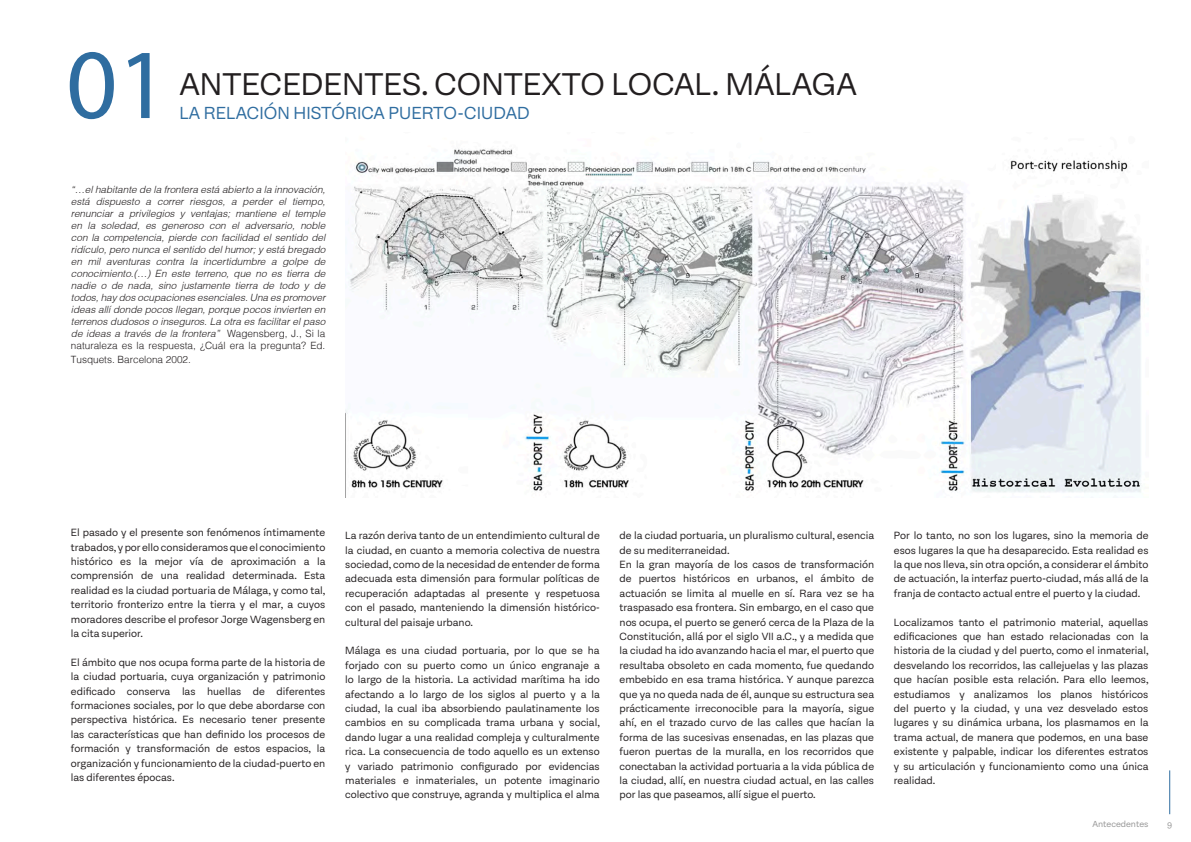
<style>
.page{position:relative;width:1191px;height:842px;background:#fff}
.page>*{position:absolute;margin:0;border:0;box-sizing:border-box;transform-origin:0 0}
.título_2{font:100px "Myriad Pro";color:#2f6da0}
.título_principal{font:36px "Equitan Sans";color:#231f20}
.título_2-2{font:20px "Equitan Sans";color:#2f6da0}
.cuerpo_texto{font:12px/14.4px "Equitan Sans";color:#231f20;text-align:justify}
.cuerpo_texto-2{font:italic 300 10px/12px "Helvetica";color:#231f20;text-align:justify}
.cuerpo_texto-3{font:300 10px "Helvetica";color:#231f20}
.t1{font:10px "Equitan Sans";color:#969696}
.s1{font-style:normal}
</style>
<div class="page">
<img style="left:345px;top:149px;width:796px;height:348px">
<hr style="left:1169px;top:770px;width:1px;height:44px;background:#2f6da0">
<p class="título_2" style="left:66px;top:23px;width:104px">01</p>
<p class="título_principal" style="left:179px;top:64px;width:679px">ANTECEDENTES. CONTEXTO LOCAL. MÁLAGA</p>
<p class="título_2-2" style="left:179px;top:102px;width:352px">LA RELACIÓN HISTÓRICA PUERTO-CIUDAD</p>
<p class="cuerpo_texto-2" style="left:71px;top:183px;width:256px">“…el habitante de la frontera está abierto a la innovación, está dispuesto a correr riesgos, a perder el tiempo, renunciar a privilegios y ventajas; mantiene el temple en la soledad, es generoso con el adversario, noble con la competencia, pierde con facilidad el sentido del ridículo, pero nunca el sentido del humor; y está bregado en mil aventuras contra la incertidumbre a golpe de conocimiento.(…) En este terreno, que no es tierra de nadie o de nada, sino justamente tierra de todo y de todos, hay dos ocupaciones esenciales. Una es promover ideas allí donde pocos llegan, porque pocos invierten en terrenos dudosos o inseguros. La otra es facilitar el paso de ideas a través de la frontera” <span class="s1">Wagensberg, J., Si la naturaleza es la respuesta, ¿Cuál era la pregunta? Ed.</span></p>
<p class="cuerpo_texto-3" style="left:71px;top:353px;width:122px">Tusquets. Barcelona 2002.</p>
<p class="cuerpo_texto" style="left:71px;top:525px;width:256px">El pasado y el presente son fenómenos íntimamente trabados, y por ello consideramos que el conocimiento histórico es la mejor vía de aproximación a la comprensión de una realidad determinada. Esta realidad es la ciudad portuaria de Málaga, y como tal, territorio fronterizo entre la tierra y el mar, a cuyos moradores describe el profesor Jorge Wagensberg en la cita superior.</p>
<p class="cuerpo_texto" style="left:71px;top:654px;width:256px">El ámbito que nos ocupa forma parte de la historia de la ciudad portuaria, cuya organización y patrimonio edificado conserva las huellas de diferentes formaciones sociales, por lo que debe abordarse con perspectiva histórica. Es necesario tener presente las características que han definido los procesos de formación y transformación de estos espacios, la organización y funcionamiento de la ciudad-puerto en las diferentes épocas.</p>
<p class="cuerpo_texto" style="left:345px;top:528px;width:256px">La razón deriva tanto de un entendimiento cultural de la ciudad, en cuanto a memoria colectiva de nuestra sociedad, como de la necesidad de entender de forma adecuada esta dimensión para formular políticas de recuperación adaptadas al presente y respetuosa con el pasado, manteniendo la dimensión histórico&shy;cultural del paisaje urbano.</p>
<p class="cuerpo_texto" style="left:345px;top:643px;width:256px">Málaga es una ciudad portuaria, por lo que se ha forjado con su puerto como un único engranaje a lo largo de la historia. La actividad marítima ha ido afectando a lo largo de los siglos al puerto y a la ciudad, la cual iba absorbiendo paulatinamente los cambios en su complicada trama urbana y social, dando lugar a una realidad compleja y culturalmente rica. La consecuencia de todo aquello es un extenso y variado patrimonio configurado por evidencias materiales e inmateriales, un potente imaginario colectivo que construye, agranda y multiplica el alma</p>
<p class="cuerpo_texto" style="left:619px;top:528px;width:256px">de la ciudad portuaria, un pluralismo cultural, esencia de su mediterraneidad.</p>
<p class="cuerpo_texto" style="left:619px;top:557px;width:256px">En la gran mayoría de los casos de transformación de puertos históricos en urbanos, el ámbito de actuación se limita al muelle en sí. Rara vez se ha traspasado esa frontera. Sin embargo, en el caso que nos ocupa, el puerto se generó cerca de la Plaza de la Constitución, allá por el siglo VII a.C., y a medida que la ciudad ha ido avanzando hacia el mar, el puerto que resultaba obsoleto en cada momento, fue quedando embebido en esa trama histórica. Y aunque parezca que ya no queda nada de él, aunque su estructura sea prácticamente irreconocible para la mayoría, sigue ahí, en el trazado curvo de las calles que hacían la forma de las sucesivas ensenadas, en las plazas que fueron puertas de la muralla, en los recorridos que conectaban la actividad portuaria a la vida pública de la ciudad, allí, en nuestra ciudad actual, en las calles por las que paseamos, allí sigue el puerto.</p>
<p class="cuerpo_texto" style="left:894px;top:528px;width:256px">Por lo tanto, no son los lugares, sino la memoria de esos lugares la que ha desaparecido. Esta realidad es la que nos lleva, sin otra opción, a considerar el ámbito de actuación, la interfaz puerto-ciudad, más allá de la franja de contacto actual entre el puerto y la ciudad.</p>
<p class="cuerpo_texto" style="left:894px;top:614px;width:256px">Localizamos tanto el patrimonio material, aquellas edificaciones que han estado relacionadas con la historia de la ciudad y del puerto, como el inmaterial, desvelando los recorridos, las callejuelas y las plazas que hacían posible esta relación. Para ello leemos, estudiamos y analizamos los planos históricos del puerto y la ciudad, y una vez desvelado estos lugares y su dinámica urbana, los plasmamos en la trama actual, de manera que podemos, en una base existente y palpable, indicar los diferentes estratos y su articulación y funcionamiento como una única realidad.</p>
<p class="t1" style="left:1092px;top:818px;width:58px">Antecedentes</p>
<p class="t1" style="left:1167px;top:818px;width:7px">9</p>
</div>
